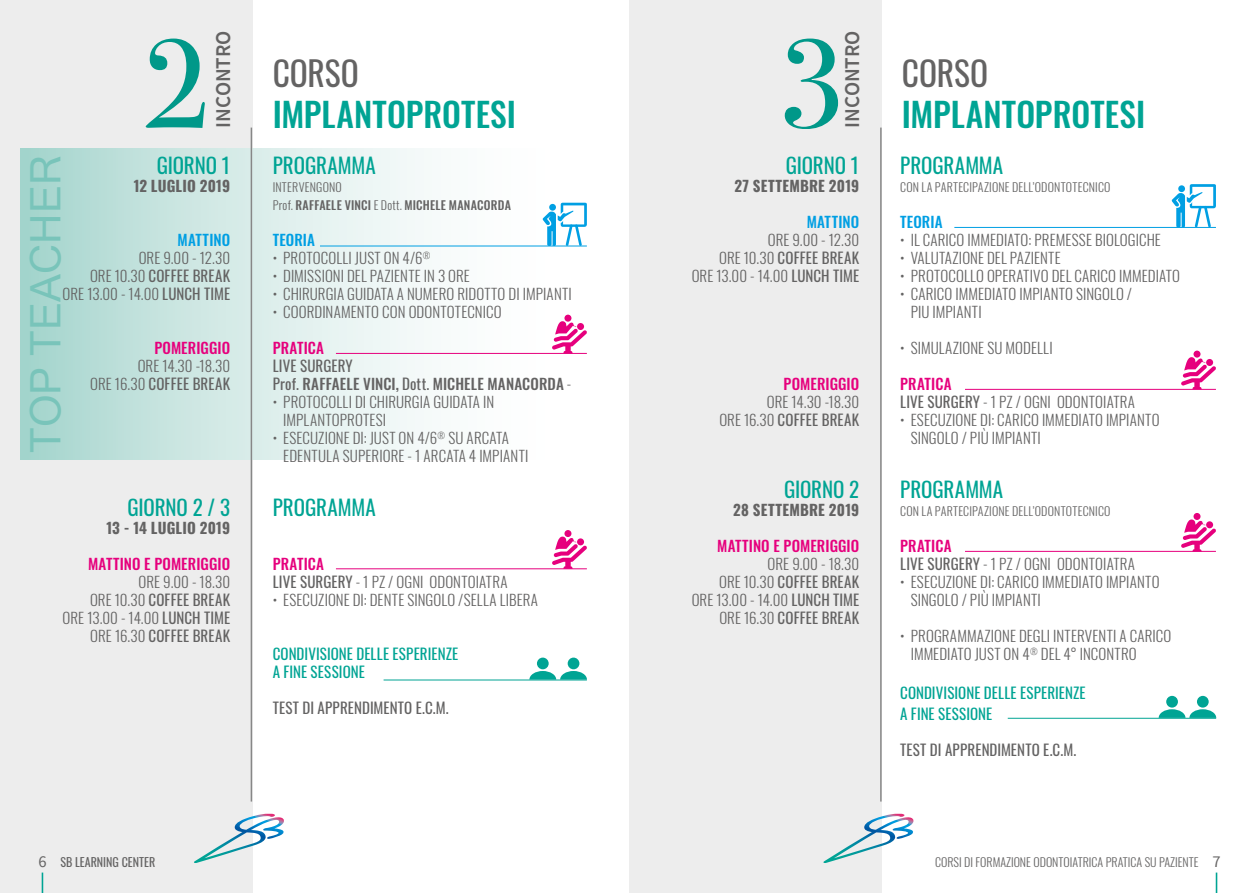
<style>
.page{position:relative;width:1259px;height:893px;background:#fff}
.page>*{position:absolute;margin:0;border:0;box-sizing:border-box;transform-origin:0 0}
.t1{font:126.3px "Bodoni Svty Two ITCTT";color:#00a494}
.t2{font:42px "Microsoft Sans Serif";color:#79c4ba}
.t3{font:500 33.45px "Oswald";letter-spacing:.005em;color:#00a494}
.t4{font:33.45px "Oswald";letter-spacing:-.005em;color:#646363}
.t5{font:21px "Oswald";letter-spacing:-.005em;color:#00a494}
.t6{font:600 21px "Source Sans Pro";letter-spacing:-.005em;color:#646363}
.t7{font:300 15px/18px "Oswald";letter-spacing:.005em;color:#646363}
.t8{font:15px/18px "Oswald";letter-spacing:.01em;color:#00a494}
.t9{font:500 15px "Oswald";letter-spacing:.005em;color:#e6007d}
.t10{font:700 15px "Oswald";letter-spacing:.015em;color:#646363}
.t11{font:500 15px/18px "Oswald";letter-spacing:.01em;color:#646363}
.t12{font:15px "Oswald";letter-spacing:.01em;color:#646363}
.t13{font:500 15px "Oswald";letter-spacing:.01em;color:#009fe3}
.t14{font:300 12px "Oswald";letter-spacing:.01em;color:#646363}
.t15{font:500 12px/18px "Oswald";letter-spacing:.02em;color:#646363}
.t16{font:12px "Oswald";color:#646363}
.s1{font-weight:400}
.s2{font-weight:300}
.s3{font-weight:500;color:#e6007d}
.s4{font-family:"Source Sans Pro";font-size:16.5px}
.s5{font-family:"Source Sans Pro";font-weight:400;font-size:16.5px}
</style>
<div class="page">
<div style="left:0;top:0;width:252px;height:893px;background:#ededed"></div>
<div style="left:629px;top:0;width:252px;height:893px;background:#ededed"></div>
<svg style="left:42px;top:872px;width:1px;height:21px"></svg>
<hr style="left:1215px;top:872px;width:2px;height:21px;background:#00a494">
<div style="left:21px;top:149px;width:553px;height:310px;background:linear-gradient(to right,#add8d1,#fff)"></div>
<hr style="left:251px;top:128px;width:1px;height:673px;background:#878787">
<hr style="left:336px;top:568px;width:251px;height:1px;background:#e6007d">
<div style="left:564px;top:530px;width:7px;height:7px;background:#e6007d;border-radius:50%"></div>
<svg style="left:552px;top:536px;width:35px;height:33px"></svg>
<hr style="left:336px;top:353px;width:251px;height:1px;background:#e6007d">
<div style="left:564px;top:315px;width:7px;height:7px;background:#e6007d;border-radius:50%"></div>
<svg style="left:552px;top:320px;width:35px;height:33px"></svg>
<hr style="left:383px;top:680px;width:204px;height:1px;background:#00a494">
<div style="left:537px;top:658px;width:11px;height:11px;background:#00a494;border-radius:50%"></div>
<div style="left:568px;top:658px;width:11px;height:11px;background:#00a494;border-radius:50%"></div>
<svg style="left:529px;top:671px;width:58px;height:9px"></svg>
<svg style="left:194px;top:814px;width:90px;height:49px"></svg>
<svg style="left:1171px;top:184px;width:45px;height:43px"></svg>
<hr style="left:954px;top:227px;width:262px;height:1px;background:#009fe3">
<hr style="left:965px;top:389px;width:251px;height:1px;background:#e6007d">
<div style="left:1193px;top:351px;width:7px;height:7px;background:#e6007d;border-radius:50%"></div>
<svg style="left:1181px;top:356px;width:35px;height:33px"></svg>
<hr style="left:965px;top:551px;width:251px;height:1px;background:#e6007d">
<div style="left:1193px;top:513px;width:7px;height:7px;background:#e6007d;border-radius:50%"></div>
<svg style="left:1181px;top:519px;width:35px;height:33px"></svg>
<hr style="left:1007px;top:718px;width:209px;height:1px;background:#00a494">
<div style="left:1166px;top:696px;width:12px;height:12px;background:#00a494;border-radius:50%"></div>
<div style="left:1197px;top:696px;width:11px;height:12px;background:#00a494;border-radius:50%"></div>
<svg style="left:1158px;top:709px;width:58px;height:9px"></svg>
<hr style="left:880px;top:128px;width:1px;height:673px;background:#878787">
<svg style="left:823px;top:814px;width:91px;height:49px"></svg>
<svg style="left:542px;top:202px;width:45px;height:44px"></svg>
<hr style="left:320px;top:246px;width:267px;height:1px;background:#009fe3">
<h1 class="t1" style="left:143px;top:-19px;width:69px">2</h1>
<h3 class="t6" style="left:209px;top:128px;width:98px;rotate:-90deg">INCONTRO</h3>
<h2 class="t2" style="left:22px;top:453px;width:299px;rotate:-90deg">TOP TEACHER</h2>
<h3 class="t5" style="left:157px;top:147px;width:75px">GIORNO 1</h3>
<p class="t10" style="left:134px;top:178px;width:98px">12 LUGLIO 2019</p>
<p class="t13" style="left:178px;top:232px;width:54px">MATTINO</p>
<p class="t7" style="left:63px;top:247px;width:169px;text-align:right">ORE 9.00 - 12.30<br>ORE 10.30 <span class="s1">COFFEE BREAK<br></span>ORE 13.00 - 14.00 <span class="s1">LUNCH TIME</span></p>
<p class="t9" style="left:154px;top:340px;width:77px">POMERIGGIO</p>
<p class="t7" style="left:90px;top:355px;width:141px;text-align:right">ORE 14.30 -18.30<br>ORE 16.30 <span class="s1">COFFEE BREAK</span></p>
<h3 class="t5" style="left:128px;top:489px;width:104px">GIORNO 2 / 3</h3>
<p class="t10" style="left:106px;top:520px;width:125px">13 - 14 LUGLIO 2019</p>
<p class="t9" style="left:88px;top:556px;width:143px">MATTINO E POMERIGGIO</p>
<p class="t7" style="left:63px;top:571px;width:169px;text-align:right">ORE 9.00 - 18.30<br>ORE 10.30 <span class="s1">COFFEE BREAK<br></span>ORE 13.00 - 14.00 <span class="s1">LUNCH TIME<br></span>ORE 16.30 <span class="s1">COFFEE BREAK</span></p>
<h3 class="t4" style="left:273px;top:44px;width:88px">CORSO</h3>
<h3 class="t3" style="left:273px;top:96px;width:245px">IMPLANTOPROTESI</h3>
<h3 class="t5" style="left:273px;top:147px;width:105px">PROGRAMMA</h3>
<p class="t15" style="left:273px;top:179px;width:240px"><span class="s2">INTERVENGONO<br>Prof.</span> RAFFAELE VINCI <span class="s2">E Dott.</span> MICHELE MANACORDA</p>
<p class="t13" style="left:273px;top:232px;width:44px">TEORIA</p>
<p class="t7" style="left:273px;top:247px;width:159px">• PROTOCOLLI JUST ON 4/6<sup>®</sup></p>
<p class="t7" style="left:273px;top:265px;width:199px">• DIMISSIONI DEL PAZIENTE IN 3 ORE</p>
<p class="t7" style="left:273px;top:283px;width:301px">• CHIRURGIA GUIDATA A NUMERO RIDOTTO DI IMPIANTI</p>
<p class="t7" style="left:273px;top:301px;width:230px">• COORDINAMENTO CON ODONTOTECNICO</p>
<p class="t9" style="left:273px;top:340px;width:53px">PRATICA</p>
<p class="t11" style="left:273px;top:358px;width:300px"><span class="s1">LIVE SURGERY<br>Prof.</span> RAFFAELE VINCI, <span class="s1">Dott.</span> MICHELE MANACORDA <span class="s2">-</span></p>
<p class="t7" style="left:283px;top:391px;width:212px;text-indent:-11px">• PROTOCOLLI DI CHIRURGIA GUIDATA IN<br>IMPLANTOPROTESI</p>
<p class="t7" style="left:283px;top:427px;width:247px;text-indent:-11px">• ESECUZIONE DI: JUST ON 4/6<sup>®</sup> SU ARCATA<br>EDENTULA SUPERIORE - 1 ARCATA 4 IMPIANTI</p>
<h3 class="t5" style="left:273px;top:489px;width:105px">PROGRAMMA</h3>
<p class="t7" style="left:273px;top:553px;width:236px"><span class="s3">PRATICA<br></span><span class="s1">LIVE SURGERY</span> - 1 PZ / OGNI ODONTOIATRA</p>
<p class="t7" style="left:273px;top:589px;width:267px">• ESECUZIONE DI: DENTE SINGOLO /SELLA LIBERA</p>
<p class="t8" style="left:273px;top:644px;width:187px">CONDIVISIONE DELLE ESPERIENZE<br>A FINE SESSIONE</p>
<p class="t12" style="left:273px;top:695px;width:178px">TEST DI APPRENDIMENTO E.C.M.</p>
<h1 class="t1" style="left:778px;top:-19px;width:69px">3</h1>
<h3 class="t6" style="left:838px;top:128px;width:98px;rotate:-90deg">INCONTRO</h3>
<h3 class="t5" style="left:785px;top:147px;width:75px">GIORNO 1</h3>
<p class="t10" style="left:734px;top:178px;width:126px">27 SETTEMBRE 2019</p>
<p class="t13" style="left:806px;top:214px;width:54px">MATTINO</p>
<p class="t7" style="left:691px;top:229px;width:169px;text-align:right">ORE 9.00 - 12.30<br>ORE 10.30 <span class="s1">COFFEE BREAK<br></span>ORE 13.00 - 14.00 <span class="s1">LUNCH TIME</span></p>
<p class="t9" style="left:783px;top:376px;width:77px">POMERIGGIO</p>
<p class="t7" style="left:719px;top:391px;width:141px;text-align:right">ORE 14.30 -18.30<br>ORE 16.30 <span class="s1">COFFEE BREAK</span></p>
<h3 class="t5" style="left:784px;top:471px;width:77px">GIORNO 2</h3>
<p class="t10" style="left:733px;top:502px;width:127px">28 SETTEMBRE 2019</p>
<p class="t9" style="left:717px;top:538px;width:143px">MATTINO E POMERIGGIO</p>
<p class="t7" style="left:691px;top:553px;width:169px;text-align:right">ORE 9.00 - 18.30<br>ORE 10.30 <span class="s1">COFFEE BREAK<br></span>ORE 13.00 - 14.00 <span class="s1">LUNCH TIME<br></span>ORE 16.30 <span class="s1">COFFEE BREAK</span></p>
<h3 class="t4" style="left:902px;top:44px;width:88px">CORSO</h3>
<h3 class="t3" style="left:902px;top:96px;width:245px">IMPLANTOPROTESI</h3>
<h3 class="t5" style="left:900px;top:147px;width:105px">PROGRAMMA</h3>
<p class="t14" style="left:900px;top:176px;width:212px">CON LA PARTECIPAZIONE DELL’ODONTOTECNICO</p>
<p class="t13" style="left:900px;top:214px;width:44px">TEORIA</p>
<p class="t7" style="left:900px;top:229px;width:262px">• IL CARICO IMMEDIATO: PREMESSE BIOLOGICHE</p>
<p class="t7" style="left:900px;top:247px;width:162px">• VALUTAZIONE DEL PAZIENTE</p>
<p class="t7" style="left:900px;top:265px;width:281px">• PROTOCOLLO OPERATIVO DEL CARICO IMMEDIATO</p>
<p class="t7" style="left:910px;top:283px;width:223px;text-indent:-11px">• CARICO IMMEDIATO IMPIANTO SINGOLO /<br>PIU IMPIANTI</p>
<p class="t7" style="left:900px;top:337px;width:154px">• SIMULAZIONE SU MODELLI</p>
<p class="t7" style="left:900px;top:373px;width:236px"><span class="s3">PRATICA<br></span><span class="s1">LIVE SURGERY</span> - 1 PZ / OGNI ODONTOIATRA</p>
<p class="t7" style="left:910px;top:409px;width:250px;text-indent:-11px">• ESECUZIONE DI: CARICO IMMEDIATO IMPIANTO<br>SINGOLO / PIÙ IMPIANTI</p>
<h3 class="t5" style="left:900px;top:471px;width:105px">PROGRAMMA</h3>
<p class="t14" style="left:900px;top:500px;width:212px">CON LA PARTECIPAZIONE DELL’ODONTOTECNICO</p>
<p class="t7" style="left:900px;top:535px;width:236px"><span class="s3">PRATICA<br></span><span class="s1">LIVE SURGERY</span> - 1 PZ / OGNI ODONTOIATRA</p>
<p class="t7" style="left:910px;top:571px;width:250px;text-indent:-11px">• ESECUZIONE DI: CARICO IMMEDIATO IMPIANTO<br>SINGOLO / PIÙ IMPIANTI</p>
<p class="t7" style="left:910px;top:625px;width:262px;text-indent:-11px">• PROGRAMMAZIONE DEGLI INTERVENTI A CARICO<br>IMMEDIATO JUST ON 4<sup>®</sup> DEL 4° INCONTRO</p>
<p class="t8" style="left:900px;top:681px;width:187px;line-height:21px">CONDIVISIONE DELLE ESPERIENZE<br>A FINE SESSIONE</p>
<p class="t12" style="left:900px;top:736px;width:178px">TEST DI APPRENDIMENTO E.C.M.</p>
<p class="t16" style="left:38px;top:851px;width:118px"><span class="s4">6</span> SB LEARNING CENTER</p>
<p class="t14" style="left:935px;top:851px;width:287px">CORSI DI FORMAZIONE ODONTOIATRICA PRATICA SU PAZIENTE <span class="s5">7</span></p>
</div>
